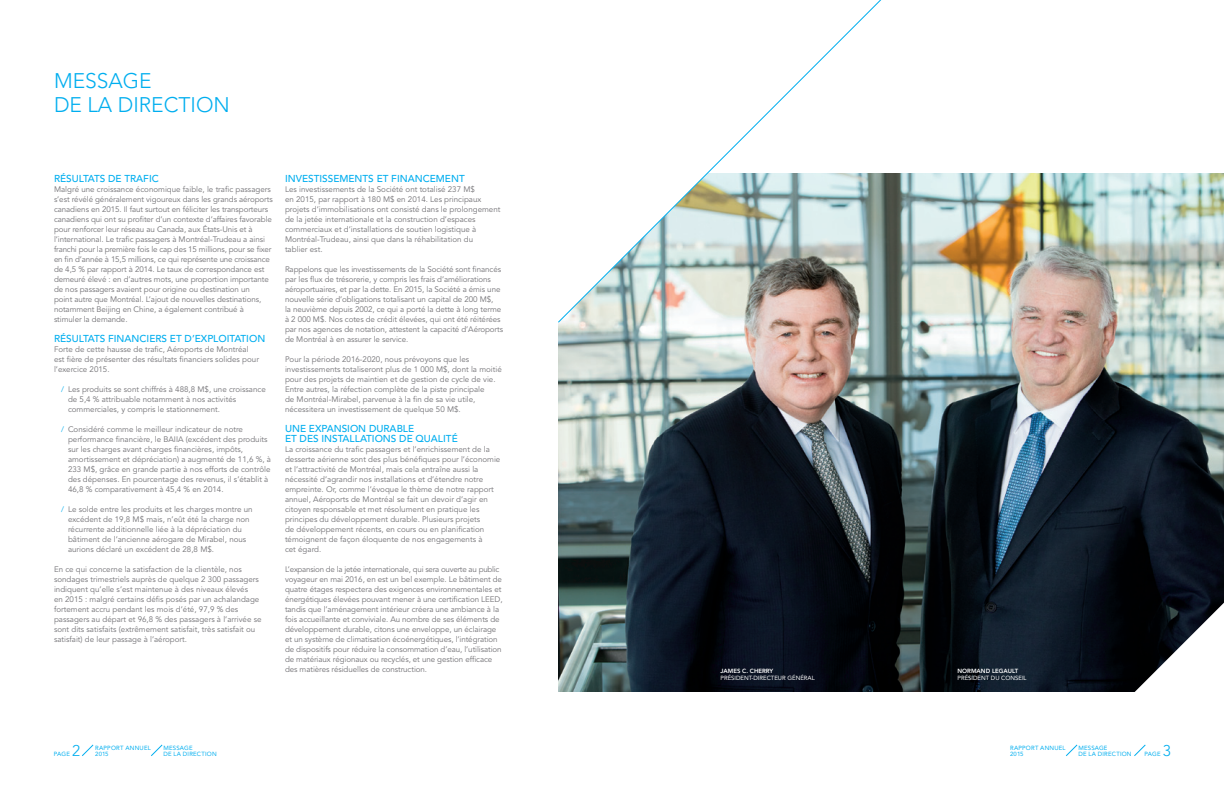
<style>
.page{position:relative;width:1224px;height:792px;background:#fff}
.page>*{position:absolute;margin:0;border:0;box-sizing:border-box;transform-origin:0 0}
.t1{font:300 21px/24px "Avenir";color:#00aeef}
.t2{font:300 15.5px "Avenir";color:#00aeef}
.t3{font:500 10px/10px "Avenir";color:#00aeef}
.t4{font:8px/10px "Avenir";color:#717074}
.t5{font:6px/6.5px "Avenir";letter-spacing:.035em;color:#00aeef}
.t6{font:6px "Avenir";color:#fff}
.t7{font:800 6px "Avenir";color:#fff}
.s1{color:#00aeef}
</style>
<div class="page">
<img style="left:558px;top:173px;width:666px;height:519px">
<svg style="left:558px;top:0;width:391px;height:324px"></svg>
<svg style="left:151px;top:744px;width:12px;height:12px"></svg>
<svg style="left:82px;top:744px;width:12px;height:12px"></svg>
<svg style="left:1134px;top:744px;width:12px;height:12px"></svg>
<svg style="left:1066px;top:744px;width:12px;height:12px"></svg>
<h1 class="t1" style="left:54px;top:69px;width:177px">MESSAGE<br>DE LA DIRECTION</h1>
<p class="t3" style="left:54px;top:174px;width:106px">RÉSULTATS DE TRAFIC</p>
<p class="t4" style="left:54px;top:184px;width:220px">Malgré une croissance économique faible, le trafic passagers s’est révélé généralement vigoureux dans les grands aéroports canadiens en 2015. Il faut surtout en féliciter les transporteurs canadiens qui ont su profiter d’un contexte d’affaires favorable pour renforcer leur réseau au Canada, aux États-Unis et à l’international. Le trafic passagers à Montréal-Trudeau a ainsi franchi pour la première fois le cap des 15 millions, pour se fixer en fin d’année à 15,5 millions, ce qui représente une croissance de 4,5 % par rapport à 2014. Le taux de correspondance est demeuré élevé : en d’autres mots, une proportion importante de nos passagers avaient pour origine ou destination un<br>point autre que Montréal. L’ajout de nouvelles destinations, notamment Beijing en Chine, a également contribué à stimuler la demande.</p>
<p class="t3" style="left:54px;top:334px;width:213px">RÉSULTATS FINANCIERS ET D’EXPLOITATION</p>
<p class="t4" style="left:54px;top:344px;width:206px">Forte de cette hausse de trafic, Aéroports de Montréal est fière de présenter des résultats financiers solides pour l’exercice 2015.</p>
<p class="t4" style="left:68px;top:384px;width:199px;text-indent:-7px"><span class="s1">/</span> Les produits se sont chiffrés à 488,8 M$, une croissance de 5,4 % attribuable notamment à nos activités commerciales, y compris le stationnement.</p>
<p class="t4" style="left:68px;top:424px;width:204px;text-indent:-7px"><span class="s1">/</span> Considéré comme le meilleur indicateur de notre performance financière, le BAIIA (excédent des produits sur les charges avant charges financières, impôts, amortissement et dépréciation) a augmenté de 11,6 %, à 233 M$, grâce en grande partie à nos efforts de contrôle des dépenses. En pourcentage des revenus, il s’établit à 46,8 % comparativement à 45,4 % en 2014.</p>
<p class="t4" style="left:68px;top:504px;width:186px;text-indent:-7px"><span class="s1">/</span> Le solde entre les produits et les charges montre un excédent de 19,8 M$ mais, n’eût été la charge non récurrente additionnelle liée à la dépréciation du bâtiment de l’ancienne aérogare de Mirabel, nous aurions déclaré un excédent de 28,8 M$.</p>
<p class="t4" style="left:54px;top:564px;width:209px">En ce qui concerne la satisfaction de la clientèle, nos sondages trimestriels auprès de quelque 2 300 passagers indiquent qu’elle s’est maintenue à des niveaux élevés<br>en 2015 : malgré certains défis posés par un achalandage fortement accru pendant les mois d’été, 97,9 % des passagers au départ et 96,8 % des passagers à l’arrivée se sont dits satisfaits (extrêmement satisfait, très satisfait ou satisfait) de leur passage à l’aéroport.</p>
<p class="t3" style="left:285px;top:174px;width:181px">I NVESTISSEMENTS ET FINANCEMENT</p>
<p class="t4" style="left:285px;top:184px;width:217px">Les investissements de la Société ont totalisé 237 M$<br>en 2015, par rapport à 180 M$ en 2014. Les principaux projets d’immobilisations ont consisté dans le prolongement de la jetée internationale et la construction d’espaces commerciaux et d’installations de soutien logistique à Montréal-Trudeau, ainsi que dans la réhabilitation du<br>tablier est.</p>
<p class="t4" style="left:285px;top:264px;width:220px">Rappelons que les investissements de la Société sont financés par les flux de trésorerie, y compris les frais d’améliorations aéroportuaires, et par la dette. En 2015, la Société a émis une nouvelle série d’obligations totalisant un capital de 200 M$,<br>la neuvième depuis 2002, ce qui a porté la dette à long terme à 2 000 M$. Nos cotes de crédit élevées, qui ont été réitérées par nos agences de notation, attestent la capacité d’Aéroports de Montréal à en assurer le service.</p>
<p class="t4" style="left:285px;top:354px;width:218px">Pour la période 2016-2020, nous prévoyons que les investissements totaliseront plus de 1 000 M$, dont la moitié pour des projets de maintien et de gestion de cycle de vie.<br>Entre autres, la réfection complète de la piste principale<br>de Montréal-Mirabel, parvenue à la fin de sa vie utile, nécessitera un investissement de quelque 50 M$.</p>
<p class="t3" style="left:285px;top:424px;width:174px">U NE EXPANSION DURABLE<br>ET DES INSTALLATIONS DE QUALITÉ</p>
<p class="t4" style="left:285px;top:444px;width:217px">La croissance du trafic passagers et l’enrichissement de la desserte aérienne sont des plus bénéfiques pour l’économie et l’attractivité de Montréal, mais cela entraîne aussi la nécessité d’agrandir nos installations et d’étendre notre empreinte. Or, comme l’évoque le thème de notre rapport annuel, Aéroports de Montréal se fait un devoir d’agir en citoyen responsable et met résolument en pratique les principes du développement durable. Plusieurs projets<br>de développement récents, en cours ou en planification témoignent de façon éloquente de nos engagements à<br>cet égard.</p>
<p class="t4" style="left:285px;top:564px;width:219px">L’expansion de la jetée internationale, qui sera ouverte au public voyageur en mai 2016, en est un bel exemple. Le bâtiment de quatre étages respectera des exigences environnementales et énergétiques élevées pouvant mener à une certification LEED, tandis que l’aménagement intérieur créera une ambiance à la fois accueillante et conviviale. Au nombre de ses éléments de développement durable, citons une enveloppe, un éclairage et un système de climatisation écoénergétiques, l’intégration de dispositifs pour réduire la consommation d’eau, l’utilisation de matériaux régionaux ou recyclés, et une gestion efficace des matières résiduelles de construction.</p>
<p class="t7" style="left:720px;top:667px;width:54px">JAMES C. CHERRY</p>
<p class="t6" style="left:720px;top:674px;width:42px">PRÉSI DENT-DIRECTEUR</p>
<p class="t6" style="left:788px;top:674px;width:21px">GÉNÉRAL</p>
<p class="t7" style="left:958px;top:668px;width:62px">N ORMAND LEGAULT</p>
<p class="t6" style="left:958px;top:675px;width:25px">PRÉSI DENT</p>
<p class="t6" style="left:991px;top:675px;width:20px">DU CONSEIL</p>
<p class="t5" style="left:54px;top:751px;width:18px">PAGE</p>
<h2 class="t2" style="left:72px;top:742px;width:10px">2</h2>
<p class="t5" style="left:95px;top:744px;width:57px">RAPPORT ANNUEL<br>2015</p>
<p class="t5" style="left:163px;top:744px;width:29px">MESSAGE<br>DE LA DIRECTION</p>
<p class="t5" style="left:1145px;top:751px;width:18px">PAGE</p>
<h2 class="t2" style="left:1163px;top:742px;width:10px">3</h2>
<p class="t5" style="left:1010px;top:744px;width:57px">RAPPORT ANNUEL<br>2015</p>
<p class="t5" style="left:1078px;top:744px;width:29px">MESSAGE<br>DE LA DIRECTION</p>
</div>
